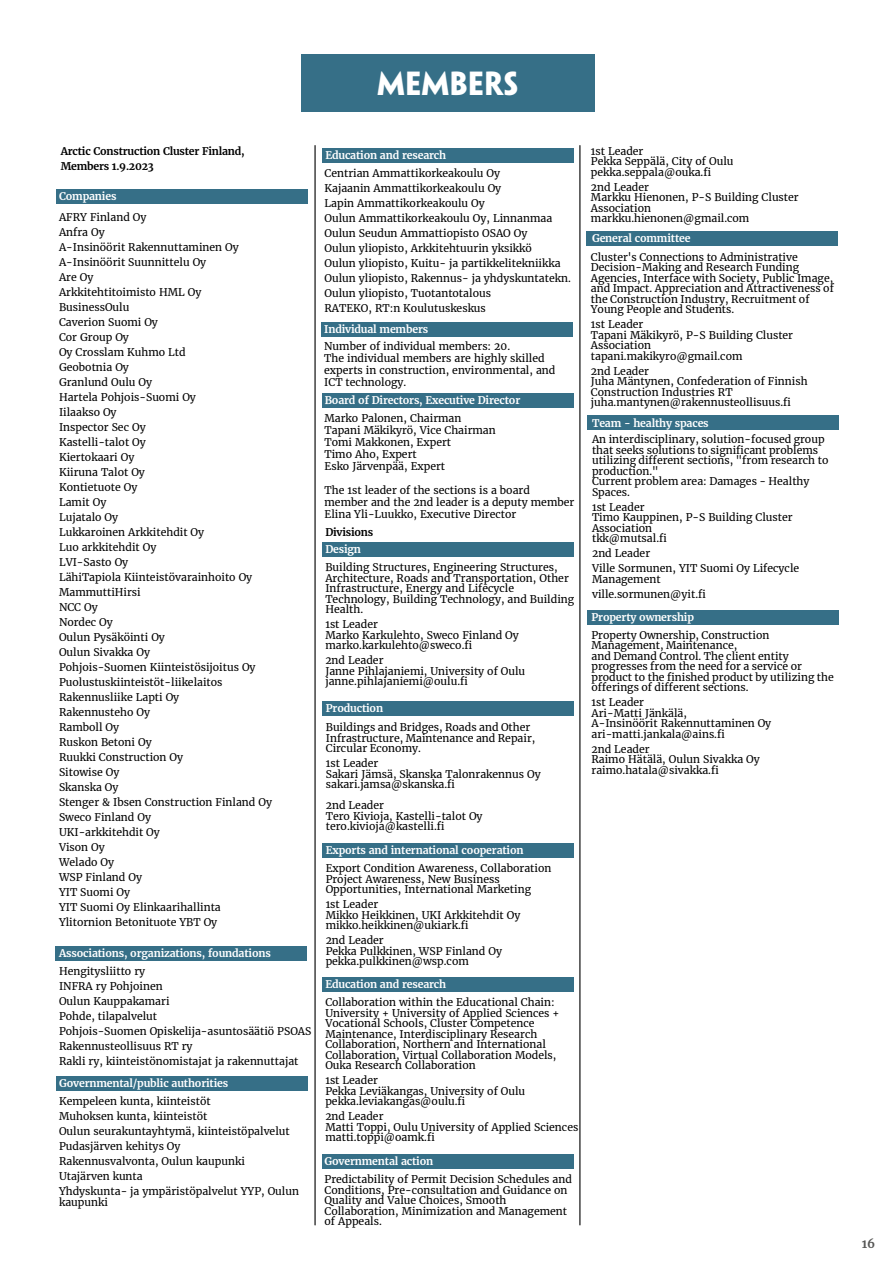
<style>
.page{position:relative;width:895px;height:1264px;background:#fff}
.page>*{position:absolute;margin:0;border:0;box-sizing:border-box;transform-origin:0 0}
.t1{font:700 30px "Penumbra Sans Std";color:#fff}
.t2{font:700 12px "Merriweather";color:#575756}
.t3{font:10.5px/15px "Merriweather";color:#000}
.t4{font:700 10.5px "Merriweather";letter-spacing:-.015em;color:#fff}
.t5{font:700 10.5px/15px "Merriweather";letter-spacing:-.02em;color:#000}
</style>
<div class="page">
<div style="left:586px;top:231px;width:251px;height:15px;background:#366f87"></div>
<div style="left:322px;top:1153px;width:251px;height:15px;background:#366f87"></div>
<div style="left:322px;top:977px;width:251px;height:14px;background:#366f87"></div>
<div style="left:322px;top:843px;width:251px;height:15px;background:#366f87"></div>
<div style="left:322px;top:701px;width:251px;height:15px;background:#366f87"></div>
<div style="left:322px;top:393px;width:251px;height:15px;background:#366f87"></div>
<div style="left:321px;top:322px;width:251px;height:14px;background:#366f87"></div>
<div style="left:322px;top:541px;width:251px;height:15px;background:#366f87"></div>
<div style="left:55px;top:945px;width:251px;height:15px;background:#366f87"></div>
<div style="left:322px;top:148px;width:251px;height:14px;background:#366f87"></div>
<div style="left:56px;top:189px;width:251px;height:15px;background:#366f87"></div>
<div style="left:301px;top:54px;width:293px;height:58px;background:#366f87"></div>
<hr style="left:314px;top:145px;width:1px;height:1079px;background:#000">
<hr style="left:579px;top:145px;width:1px;height:1079px;background:#000">
<div style="left:587px;top:610px;width:251px;height:14px;background:#366f87"></div>
<div style="left:587px;top:415px;width:251px;height:15px;background:#366f87"></div>
<div style="left:56px;top:1076px;width:251px;height:14px;background:#366f87"></div>
<h1 class="t1" style="left:377px;top:71px;width:143px">MEMBERS</h1>
<p class="t5" style="left:61px;top:144px;width:185px">Arctic Construction Cluster Finland,<br>Members 1.9.2023</p>
<p class="t4" style="left:59px;top:190px;width:59px">Companies</p>
<p class="t3" style="left:59px;top:209px;width:214px">AFRY Finland Oy<br>Anfra Oy<br>A-Insinöörit Rakennuttaminen Oy<br>A-Insinöörit Suunnittelu Oy<br>Are Oy<br>Arkkitehtitoimisto HML Oy<br>BusinessOulu<br>Caverion Suomi Oy<br>Cor Group Oy<br>Oy Crosslam Kuhmo Ltd<br>Geobotnia Oy<br>Granlund Oulu Oy<br>Hartela Pohjois-Suomi Oy<br>Iilaakso Oy<br>Inspector Sec Oy<br>Kastelli-talot Oy<br>Kiertokaari Oy<br>Kiiruna Talot Oy<br>Kontietuote Oy<br>Lamit Oy<br>Lujatalo Oy<br>Lukkaroinen Arkkitehdit Oy<br>Luo arkkitehdit Oy<br>LVI-Sasto Oy<br>LähiTapiola Kiinteistövarainhoito Oy<br>MammuttiHirsi<br>NCC Oy<br>Nordec Oy<br>Oulun Pysäköinti Oy<br>Oulun Sivakka Oy<br>Pohjois-Suomen Kiinteistösijoitus Oy<br>Puolustuskiinteistöt-liikelaitos<br>Rakennusliike Lapti Oy<br>Rakennusteho Oy<br>Ramboll Oy<br>Ruskon Betoni Oy<br>Ruukki Construction Oy<br>Sitowise Oy<br>Skanska Oy<br>Stenger &amp; Ibsen Construction Finland Oy<br>Sweco Finland Oy<br>UKI-arkkitehdit Oy<br>Vison Oy<br>Welado Oy<br>WSP Finland Oy<br>YIT Suomi Oy<br>YIT Suomi Oy Elinkaarihallinta<br>Ylitornion Betonituote YBT Oy</p>
<p class="t3" style="left:59px;top:963px;width:254px">Hengitysliitto ry<br>INFRA ry Pohjoinen<br>Oulun Kauppakamari<br>Pohde, tilapalvelut<br>Pohjois-Suomen Opiskelija-asuntosäätiö PSOAS<br>Rakennusteollisuus RT ry<br>Rakli ry, kiinteistönomistajat ja rakennuttajat</p>
<p class="t3" style="left:59px;top:1094px;width:241px">Kempeleen kunta, kiinteistöt<br>Muhoksen kunta, kiinteistöt<br>Oulun seurakuntayhtymä, kiinteistöpalvelut<br>Pudasjärven kehitys Oy<br>Rakennusvalvonta, Oulun kaupunki<br>Utajärven kunta<br>Yhdyskunta- ja ympäristöpalvelut YYP, Oulun</p>
<p class="t3" style="left:59px;top:1194px;width:50px">kaupunki</p>
<p class="t4" style="left:59px;top:946px;width:213px">Associations, organizations, foundations</p>
<p class="t4" style="left:59px;top:1076px;width:171px">Governmental/public authorities</p>
<p class="t4" style="left:325px;top:148px;width:122px">Education and research</p>
<p class="t3" style="left:324px;top:166px;width:248px">Centrian Ammattikorkeakoulu Oy<br>Kajaanin Ammattikorkeakoulu Oy<br>Lapin Ammattikorkeakoulu Oy<br>Oulun Ammattikorkeakoulu Oy, Linnanmaa Oulun Seudun Ammattiopisto OSAO Oy<br>Oulun yliopisto, Arkkitehtuurin yksikkö<br>Oulun yliopisto, Kuitu- ja partikkelitekniikka Oulun yliopisto, Rakennus- ja yhdyskuntatekn.<br>Oulun yliopisto, Tuotantotalous<br>RATEKO, RT:n Koulutuskeskus</p>
<p class="t4" style="left:324px;top:322px;width:106px">Individual members</p>
<p class="t3" style="left:324px;top:340px;width:232px;line-height:12px">Number of individual members: 20.<br>The individual members are highly skilled experts in construction, environmental, and ICT technology.</p>
<p class="t4" style="left:324px;top:394px;width:197px">Board of Directors, Executive Director</p>
<p class="t3" style="left:324px;top:412px;width:173px;line-height:12px">Marko Palonen, Chairman<br>Tapani Mäkikyrö, Vice Chairman<br>Tomi Makkonen, Expert<br>Timo Aho, Expert<br>Esko Järvenpää, Expert</p>
<p class="t3" style="left:324px;top:484px;width:251px;line-height:12px">The 1st leader of the sections is a board member and the 2nd leader is a deputy member<br>Elina Yli-Luukko, Executive Director</p>
<p class="t5" style="left:325px;top:525px;width:49px">Divisions</p>
<p class="t4" style="left:325px;top:543px;width:37px">Design</p>
<p class="t3" style="left:325px;top:562px;width:250px;line-height:10.5px">Building Structures, Engineering Structures, Architecture, Roads and Transportation, Other Infrastructure, Energy and Lifecycle Technology, Building Technology, and Building Health.</p>
<p class="t3" style="left:325px;top:619px;width:195px;line-height:10.5px">1st Leader<br>Marko Karkulehto, Sweco Finland Oy marko.karkulehto@sweco.fi</p>
<p class="t3" style="left:325px;top:655px;width:201px;line-height:10.5px">2nd Leader<br>Janne Pihlajaniemi, University of Oulu janne.pihlajaniemi@oulu.fi</p>
<p class="t4" style="left:326px;top:702px;width:59px">Production</p>
<p class="t3" style="left:326px;top:722px;width:211px;line-height:10.5px">Buildings and Bridges, Roads and Other<br>Infrastructure, Maintenance and Repair,<br>Circular Economy.</p>
<p class="t3" style="left:326px;top:758px;width:216px;line-height:10.5px">1st Leader<br>Sakari Jämsä, Skanska Talonrakennus Oy sakari.jamsa@skanska.fi</p>
<p class="t3" style="left:326px;top:800px;width:158px;line-height:10.5px">2nd Leader<br>Tero Kivioja, Kastelli-talot Oy tero.kivioja@kastelli.fi</p>
<p class="t4" style="left:326px;top:843px;width:199px">Exports and international cooperation</p>
<p class="t3" style="left:325px;top:863px;width:227px;line-height:10.5px">Export Condition Awareness, Collaboration<br>Project Awareness, New Business<br>Opportunities, International Marketing</p>
<p class="t3" style="left:325px;top:899px;width:196px;line-height:10.5px">1st Leader<br>Mikko Heikkinen, UKI Arkkitehdit Oy mikko.heikkinen@ukiark.fi</p>
<p class="t3" style="left:325px;top:935px;width:178px;line-height:10.5px">2nd Leader<br>Pekka Pulkkinen, WSP Finland Oy pekka.pulkkinen@wsp.com</p>
<p class="t4" style="left:325px;top:977px;width:122px">Education and research</p>
<p class="t3" style="left:325px;top:997px;width:236px;line-height:10.5px">Collaboration within the Educational Chain:<br>University + University of Applied Sciences + Vocational Schools, Cluster Competence Maintenance, Interdisciplinary Research Collaboration, Northern and International Collaboration, Virtual Collaboration Models, Ouka Research Collaboration</p>
<p class="t3" style="left:325px;top:1075px;width:201px;line-height:10.5px">1st Leader<br>Pekka Leviäkangas, University of Oulu pekka.leviakangas@oulu.fi</p>
<p class="t3" style="left:325px;top:1111px;width:254px;line-height:10.5px">2nd Leader<br>Matti Toppi, Oulu University of Applied Sciences matti.toppi@oamk.fi</p>
<p class="t3" style="left:324px;top:1173px;width:249px;line-height:10.5px">Predictability of Permit Decision Schedules and Conditions, Pre-consultation and Guidance on Quality and Value Choices, Smooth Collaboration, Minimization and Management of Appeals.</p>
<p class="t4" style="left:324px;top:1154px;width:110px">Governmental action</p>
<p class="t3" style="left:591px;top:146px;width:144px;line-height:10.5px">1st Leader<br>Pekka Seppälä, City of Oulu pekka.seppala@ouka.fi</p>
<p class="t3" style="left:591px;top:182px;width:209px;line-height:10.5px">2nd Leader<br>Markku Hienonen, P-S Building Cluster<br>Association markku.hienonen@gmail.com</p>
<p class="t4" style="left:592px;top:232px;width:100px">General committee</p>
<p class="t3" style="left:590px;top:252px;width:244px;line-height:10.5px">Cluster's Connections to Administrative Decision-Making and Research Funding Agencies, Interface with Society, Public Image, and Impact. Appreciation and Attractiveness of the Construction Industry, Recruitment of Young People and Students.</p>
<p class="t3" style="left:590px;top:319px;width:204px;line-height:10.5px">1st Leader<br>Tapani Mäkikyrö, P-S Building Cluster<br>Association tapani.makikyro@gmail.com</p>
<p class="t3" style="left:590px;top:366px;width:218px;line-height:10.5px">2nd Leader<br>Juha Mäntynen, Confederation of Finnish<br>Construction Industries RT juha.mantynen@rakennusteollisuus.fi</p>
<p class="t3" style="left:592px;top:434px;width:238px;line-height:10.5px">An interdisciplinary, solution-focused group that seeks solutions to significant problems utilizing different sections, "from research to production."<br>Current problem area: Damages - Healthy Spaces.</p>
<p class="t3" style="left:592px;top:501px;width:202px;line-height:10.5px">1st Leader<br>Timo Kauppinen, P-S Building Cluster<br>Association<br>tkk@mutsal.fi</p>
<p class="t3" style="left:592px;top:546px;width:209px">2nd Leader<br>Ville Sormunen, YIT Suomi Oy Lifecycle</p>
<p class="t3" style="left:592px;top:571px;width:115px">Management ville.sormunen@yit.fi</p>
<p class="t3" style="left:591px;top:630px;width:244px;line-height:10.5px">Property Ownership, Construction Management, Maintenance,<br>and Demand Control. The client entity progresses from the need for a service or product to the finished product by utilizing the offerings of different sections.</p>
<p class="t3" style="left:591px;top:697px;width:181px;line-height:10.5px">1st Leader<br>Ari-Matti Jänkälä,<br>A-Insinöörit Rakennuttaminen Oy ari-matti.jankala@ains.fi</p>
<p class="t3" style="left:591px;top:744px;width:170px;line-height:10.5px">2nd Leader<br>Raimo Hätälä, Oulun Sivakka Oy raimo.hatala@sivakka.fi</p>
<p class="t4" style="left:592px;top:416px;width:118px">Team - healthy spaces</p>
<p class="t4" style="left:591px;top:610px;width:104px">Property ownership</p>
<p class="t2" style="left:861px;top:1236px;width:15px">16</p>
</div>
